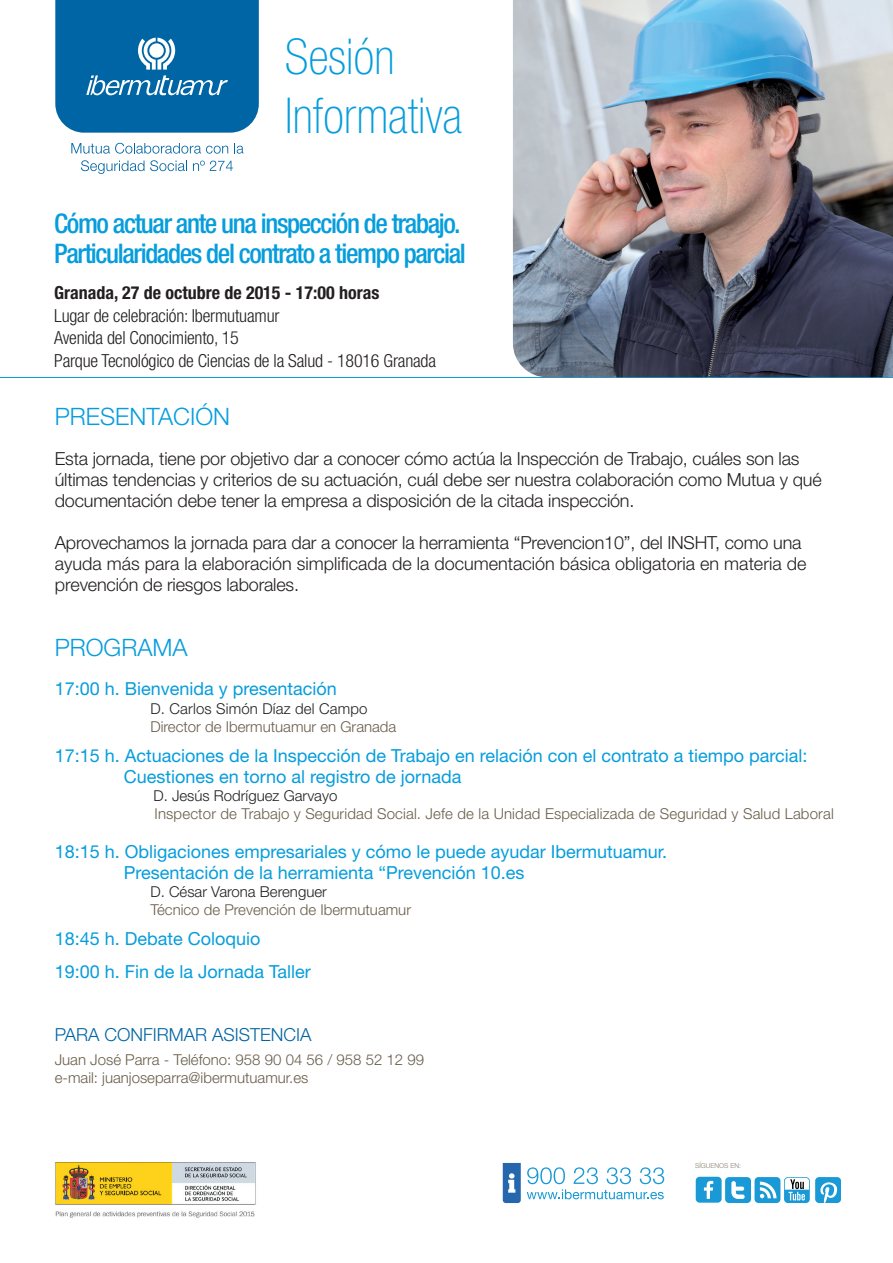
<style>
.page{position:relative;width:893px;height:1263px;background:#fff}
.page>*{position:absolute;margin:0;border:0;box-sizing:border-box;transform-origin:0 0}
.t1{font:100 condensed 49.5px/59.4px "Helvetica Neue LT Std";color:#069ddc}
.t2{font:500 condensed 27px/30px "Helvetica Neue LT Std";letter-spacing:-.05em;color:#069ddc}
.t3{font:300 24px "Helvetica Neue LT Std";color:#069ddc}
.t4{font:300 18px/21px "Helvetica Neue LT Std";letter-spacing:-.01em;color:#231f20}
.t5{font:18px/21px "Helvetica Neue LT Std";color:#069ddc}
.t6{font:300 condensed 18px/22.5px "Helvetica Neue LT Std";letter-spacing:-.01em;color:#231f20}
.t7{font:700 condensed 18px "Helvetica Neue LT Std";color:#231f20}
.t8{font:300 18px "Helvetica Neue LT Std";color:#0065a4}
.t9{font:300 15px/18px "Helvetica Neue LT Std";color:#685d49}
.t10{font:300 15px "Helvetica Neue LT Std";color:#231f20}
.t11{font:300 6.75px "Helvetica Neue LT Std";color:#887f6f}
</style>
<div class="page">
<hr style="left:0;top:377px;width:893px;height:1px;background:#069ddc">
<svg style="left:55px;top:0;width:204px;height:133px;background:#1471ab"></svg>
<svg style="left:71px;top:143px;width:157px;height:11px"></svg>
<svg style="left:234px;top:143px;width:10px;height:11px"></svg>
<svg style="left:81px;top:160px;width:63px;height:14px"></svg>
<svg style="left:150px;top:160px;width:37px;height:11px"></svg>
<svg style="left:193px;top:161px;width:40px;height:10px"></svg>
<img style="left:513px;top:0;width:380px;height:377px">
<img style="left:55px;top:1162px;width:201px;height:56px">
<svg style="left:503px;top:1163px;width:18px;height:40px"></svg>
<svg style="left:527px;top:1167px;width:137px;height:32px"></svg>
<div style="left:696px;top:1177px;width:26px;height:26px;background:#1999d6;border-radius:4px"></div>
<svg style="left:704px;top:1181px;width:9px;height:18px"></svg>
<div style="left:725px;top:1177px;width:26px;height:26px;background:#1999d6;border-radius:4px"></div>
<div style="left:754px;top:1177px;width:26px;height:26px;background:#1999d6;border-radius:4px"></div>
<svg style="left:760px;top:1181px;width:16px;height:17px"></svg>
<svg style="left:731px;top:1181px;width:14px;height:18px"></svg>
<svg style="left:784px;top:1177px;width:56px;height:26px"></svg>
<h1 class="t1" style="left:285px;top:26px;width:179px">Sesión<br>Informativa</h1>
<h2 class="t2" style="left:54px;top:208px;width:413px">Cómo actuar ante una inspección de trabajo.<br>Particularidades del contrato a tiempo parcial</h2>
<p class="t7" style="left:54px;top:282px;width:327px">Granada, 27 de octubre de 2015 - 17:00 horas</p>
<p class="t6" style="left:54px;top:304px;width:383px">Lugar de celebración: Ibermutuamur<br>Avenida del Conocimiento, 15<br>Parque Tecnológico de Ciencias de la Salud - 18016 Granada</p>
<h3 class="t3" style="left:55px;top:401px;width:177px">PRESENTACIÓN</h3>
<p class="t4" style="left:55px;top:448px;width:768px">Esta jornada, tiene por objetivo dar a conocer cómo actúa la Inspección de Trabajo, cuáles son las últimas tendencias y criterios de su actuación, cuál debe ser nuestra colaboración como Mutua y qué documentación debe tener la empresa a disposición de la citada inspección.</p>
<p class="t4" style="left:55px;top:532px;width:753px">Aprovechamos la jornada para dar a conocer la herramienta “Prevencion10”, del INSHT, como una ayuda más para la elaboración simplificada de la documentación básica obligatoria en materia de prevención de riesgos laborales.</p>
<h3 class="t3" style="left:55px;top:632px;width:134px">PROGRAMA</h3>
<p class="t5" style="left:55px;top:678px;width:284px">17:00 h. Bienvenida y presentación</p>
<p class="t10" style="left:151px;top:700px;width:218px">D. Carlos Simón Díaz del Campo</p>
<p class="t9" style="left:150px;top:718px;width:247px">Director de Ibermutuamur en Granada</p>
<p class="t5" style="left:124px;top:745px;width:685px;text-indent:-69px">17:15 h. Actuaciones de la Inspección de Trabajo en relación con el contrato a tiempo parcial:<br>Cuestiones en torno al registro de jornada</p>
<p class="t10" style="left:153px;top:787px;width:185px">D. Jesús Rodríguez Garvayo</p>
<p class="t9" style="left:155px;top:805px;width:681px">Inspector de Trabajo y Seguridad Social. Jefe de la Unidad Especializada de Seguridad y Salud Laboral</p>
<p class="t5" style="left:124px;top:841px;width:545px;text-indent:-69px">18:15 h. Obligaciones empresariales y cómo le puede ayudar Ibermutuamur.<br>Presentación de la herramienta “Prevención 10.es</p>
<p class="t10" style="left:150px;top:883px;width:178px">D. César Varona Berenguer</p>
<p class="t9" style="left:150px;top:901px;width:262px">Técnico de Prevención de Ibermutuamur</p>
<p class="t5" style="left:55px;top:922px;width:258px;line-height:33px">18:45 h. Debate Coloquio<br>19:00 h. Fin de la Jornada Taller</p>
<p class="t8" style="left:55px;top:1024px;width:258px">PARA CONFIRMAR ASISTENCIA</p>
<p class="t9" style="left:55px;top:1051px;width:371px">Juan José Parra - Teléfono: 958 90 04 56 / 958 52 12 99 e-mail: juanjoseparra@ibermutuamur.es</p>
<p class="t11" style="left:695px;top:1162px;width:47px">SÍGUENOS EN:</p>
</div>
